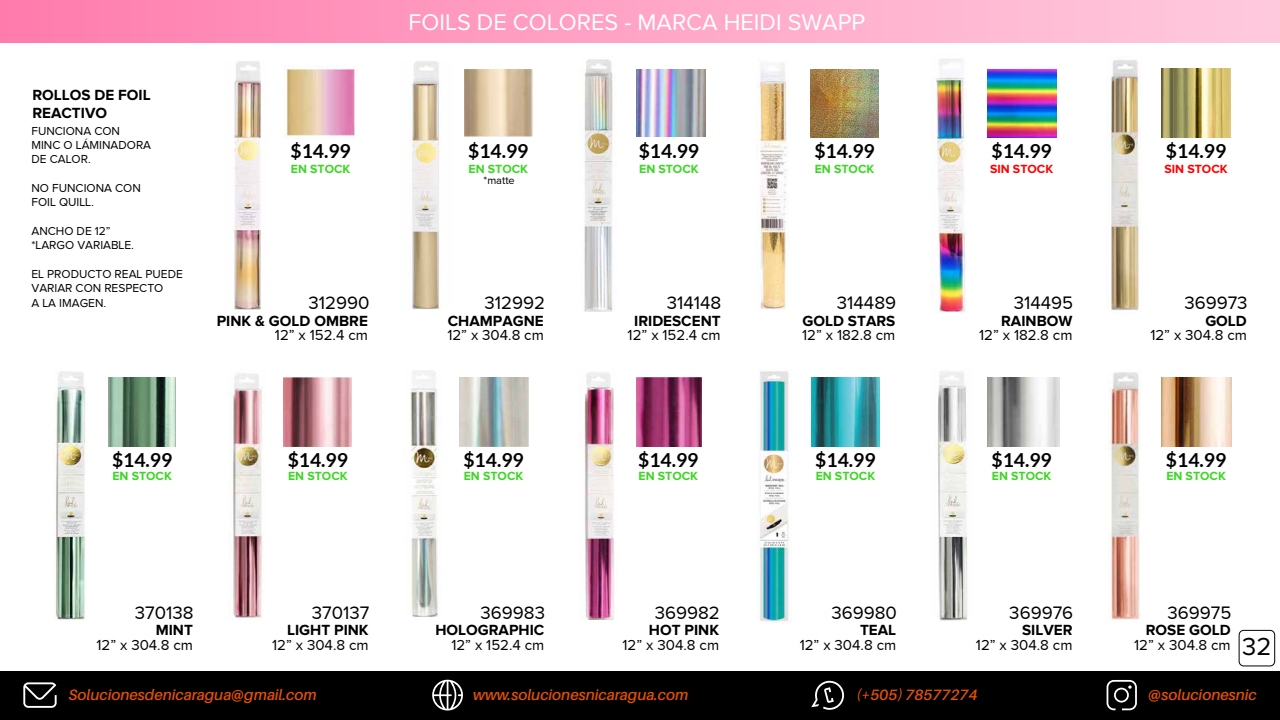
<style>
.page{position:relative;width:1280px;height:720px;background:#fff}
.page>*{position:absolute;margin:0;border:0;box-sizing:border-box;transform-origin:0 0}
.t1{font:25.5px "Proxima Nova";color:#000}
.t2{font:23.5px "Proxima Nova";color:#fff}
.t3{font:700 19.3px "Lato";color:#000}
.t4{font:18.6px "Proxima Nova";color:#000}
.t5{font:700 15.3px/18.3px "Proxima Nova";color:#000}
.t6{font:15px "Proxima Nova";color:#000}
.t7{font:italic 600 15px "Aileron";color:#e75003}
.t8{font:700 12.3px "Proxima Nova";color:#3ed626}
.t9{font:700 12.3px "Proxima Nova";color:#f00}
.t10{font:12px/14.3px "Proxima Nova";color:#000}
.t11{font:11.1px "Proxima Nova";color:#000}
</style>
<div class="page">
<div style="left:0;top:0;width:1280px;height:42px;background:linear-gradient(to right,#ff7cad,#ffccde)"></div>
<img style="left:581px;top:59px;width:35px;height:253px">
<img style="left:637px;top:70px;width:69px;height:66px">
<img style="left:931px;top:59px;width:35px;height:253px">
<img style="left:987px;top:69px;width:69px;height:69px">
<img style="left:1111px;top:59px;width:30px;height:252px">
<img style="left:1162px;top:68px;width:68px;height:69px">
<img style="left:1109px;top:372px;width:31px;height:247px">
<img style="left:1161px;top:378px;width:70px;height:69px">
<img style="left:987px;top:378px;width:72px;height:69px">
<img style="left:937px;top:371px;width:31px;height:250px">
<img style="left:636px;top:378px;width:66px;height:69px">
<img style="left:579px;top:372px;width:35px;height:247px">
<img style="left:410px;top:370px;width:29px;height:247px">
<img style="left:459px;top:378px;width:69px;height:69px">
<img style="left:233px;top:373px;width:29px;height:245px">
<img style="left:284px;top:378px;width:68px;height:69px">
<img style="left:108px;top:378px;width:68px;height:69px">
<img style="left:54px;top:371px;width:32px;height:248px">
<div style="left:1239px;top:630px;width:36px;height:36px;border:1px solid #000;border-radius:5px"></div>
<img style="left:234px;top:61px;width:27px;height:248px">
<img style="left:284px;top:68px;width:71px;height:70px">
<img style="left:464px;top:69px;width:69px;height:67px">
<img style="left:411px;top:61px;width:30px;height:248px">
<img style="left:756px;top:63px;width:33px;height:246px">
<img style="left:810px;top:69px;width:69px;height:69px">
<img style="left:758px;top:371px;width:32px;height:252px">
<img style="left:811px;top:378px;width:69px;height:69px">
<div style="left:0;top:671px;width:1280px;height:49px;background:#000"></div>
<svg style="left:1107px;top:680px;width:30px;height:30px"></svg>
<svg style="left:23px;top:682px;width:34px;height:26px"></svg>
<svg style="left:432px;top:680px;width:31px;height:31px"></svg>
<svg style="left:811px;top:680px;width:33px;height:30px"></svg>
<p class="t5" style="left:32px;top:86px;width:120px">ROLLOS DE FOIL<br>REACTIVO</p>
<p class="t10" style="left:31px;top:123px;width:121px">FUNCIONA CON<br>MINC O LÁMINADORA<br>DE CALOR.</p>
<p class="t10" style="left:31px;top:181px;width:111px">NO FUNCIONA CON<br>FOIL QUILL.</p>
<p class="t10" style="left:31px;top:224px;width:104px">ANCHO DE 12” *LARGO VARIABLE.</p>
<p class="t10" style="left:31px;top:267px;width:153px">EL PRODUCTO REAL PUEDE<br>VARIAR CON RESPECTO<br>A LA IMAGEN.</p>
<p class="t3" style="left:291px;top:140px;width:62px">$14.99</p>
<p class="t8" style="left:291px;top:161px;width:61px">EN STOCK</p>
<p class="t4" style="left:308px;top:293px;width:62px">312990</p>
<p class="t5" style="left:217px;top:312px;width:153px">PINK &amp; GOLD OMBRE</p>
<p class="t6" style="left:275px;top:327px;width:95px">12” x 152.4 cm</p>
<h2 class="t2" style="left:409px;top:9px;width:458px">FOILS DE COLORES - MARCA HEIDI SWAPP</h2>
<p class="t3" style="left:468px;top:140px;width:62px">$14.99</p>
<p class="t3" style="left:639px;top:140px;width:62px">$14.99</p>
<p class="t3" style="left:814px;top:140px;width:62px">$14.99</p>
<p class="t3" style="left:992px;top:140px;width:62px">$14.99</p>
<p class="t3" style="left:1166px;top:140px;width:62px">$14.99</p>
<p class="t8" style="left:469px;top:161px;width:61px">EN STOCK</p>
<p class="t8" style="left:639px;top:161px;width:61px">EN STOCK</p>
<p class="t8" style="left:815px;top:161px;width:61px">EN STOCK</p>
<p class="t9" style="left:990px;top:161px;width:65px">SIN STOCK</p>
<p class="t9" style="left:1165px;top:161px;width:65px">SIN STOCK</p>
<p class="t11" style="left:484px;top:174px;width:33px">*matte</p>
<p class="t4" style="left:485px;top:293px;width:62px">312992</p>
<p class="t4" style="left:837px;top:293px;width:61px">314489</p>
<p class="t6" style="left:802px;top:327px;width:95px">12” x 182.8 cm</p>
<p class="t4" style="left:1014px;top:293px;width:61px">314495</p>
<p class="t6" style="left:979px;top:327px;width:95px">12” x 182.8 cm</p>
<p class="t4" style="left:1184px;top:293px;width:65px">369973</p>
<p class="t6" style="left:1150px;top:327px;width:98px">12” x 304.8 cm</p>
<p class="t4" style="left:667px;top:293px;width:56px">314148</p>
<p class="t6" style="left:628px;top:327px;width:95px">12” x 152.4 cm</p>
<p class="t5" style="left:448px;top:312px;width:98px">CHAMPAGNE</p>
<p class="t5" style="left:634px;top:312px;width:88px">IRIDESCENT</p>
<p class="t5" style="left:803px;top:312px;width:94px">GOLD STARS</p>
<p class="t5" style="left:1001px;top:312px;width:73px">RAINBOW</p>
<p class="t5" style="left:1205px;top:312px;width:43px">GOLD</p>
<p class="t6" style="left:447px;top:327px;width:98px">12” x 304.8 cm</p>
<p class="t3" style="left:112px;top:449px;width:62px">$14.99</p>
<p class="t8" style="left:112px;top:469px;width:61px">EN STOCK</p>
<p class="t3" style="left:288px;top:449px;width:62px">$14.99</p>
<p class="t8" style="left:288px;top:469px;width:61px">EN STOCK</p>
<p class="t3" style="left:463px;top:449px;width:62px">$14.99</p>
<p class="t8" style="left:464px;top:469px;width:61px">EN STOCK</p>
<p class="t3" style="left:638px;top:449px;width:62px">$14.99</p>
<p class="t8" style="left:639px;top:469px;width:61px">EN STOCK</p>
<p class="t3" style="left:815px;top:449px;width:62px">$14.99</p>
<p class="t8" style="left:816px;top:469px;width:61px">EN STOCK</p>
<p class="t3" style="left:992px;top:449px;width:62px">$14.99</p>
<p class="t8" style="left:992px;top:469px;width:61px">EN STOCK</p>
<p class="t3" style="left:1166px;top:449px;width:62px">$14.99</p>
<p class="t8" style="left:1166px;top:469px;width:61px">EN STOCK</p>
<p class="t4" style="left:481px;top:602px;width:66px">369983</p>
<p class="t6" style="left:451px;top:636px;width:95px">12” x 152.4 cm</p>
<p class="t4" style="left:655px;top:602px;width:67px">369982</p>
<p class="t6" style="left:623px;top:636px;width:98px">12” x 304.8 cm</p>
<p class="t4" style="left:831px;top:602px;width:67px">369980</p>
<p class="t6" style="left:800px;top:636px;width:98px">12” x 304.8 cm</p>
<p class="t4" style="left:1009px;top:602px;width:65px">369976</p>
<p class="t6" style="left:976px;top:636px;width:98px">12” x 304.8 cm</p>
<p class="t4" style="left:1168px;top:602px;width:65px">369975</p>
<p class="t6" style="left:1134px;top:636px;width:98px">12” x 304.8 cm</p>
<p class="t4" style="left:135px;top:602px;width:60px">370138</p>
<p class="t6" style="left:96px;top:636px;width:98px">12” x 304.8 cm</p>
<p class="t4" style="left:312px;top:602px;width:59px">370137</p>
<p class="t6" style="left:272px;top:636px;width:98px">12” x 304.8 cm</p>
<p class="t5" style="left:156px;top:621px;width:39px">MINT</p>
<p class="t5" style="left:287px;top:621px;width:83px">LIGHT PINK</p>
<p class="t5" style="left:435px;top:621px;width:110px">HOLOGRAPHIC</p>
<p class="t5" style="left:649px;top:621px;width:72px">HOT PINK</p>
<p class="t5" style="left:860px;top:621px;width:38px">TEAL</p>
<p class="t5" style="left:1022px;top:621px;width:52px">SILVER</p>
<p class="t5" style="left:1146px;top:621px;width:86px">ROSE GOLD</p>
<h1 class="t1" style="left:1242px;top:632px;width:31px">32</h1>
<p class="t7" style="left:69px;top:686px;width:249px">Solucionesdenicaragua@gmail.com</p>
<p class="t7" style="left:473px;top:686px;width:217px">www.solucionesnicaragua.com</p>
<p class="t7" style="left:857px;top:687px;width:122px">(+505) 78577274</p>
<p class="t7" style="left:1148px;top:686px;width:110px">@solucionesnic</p>
</div>
